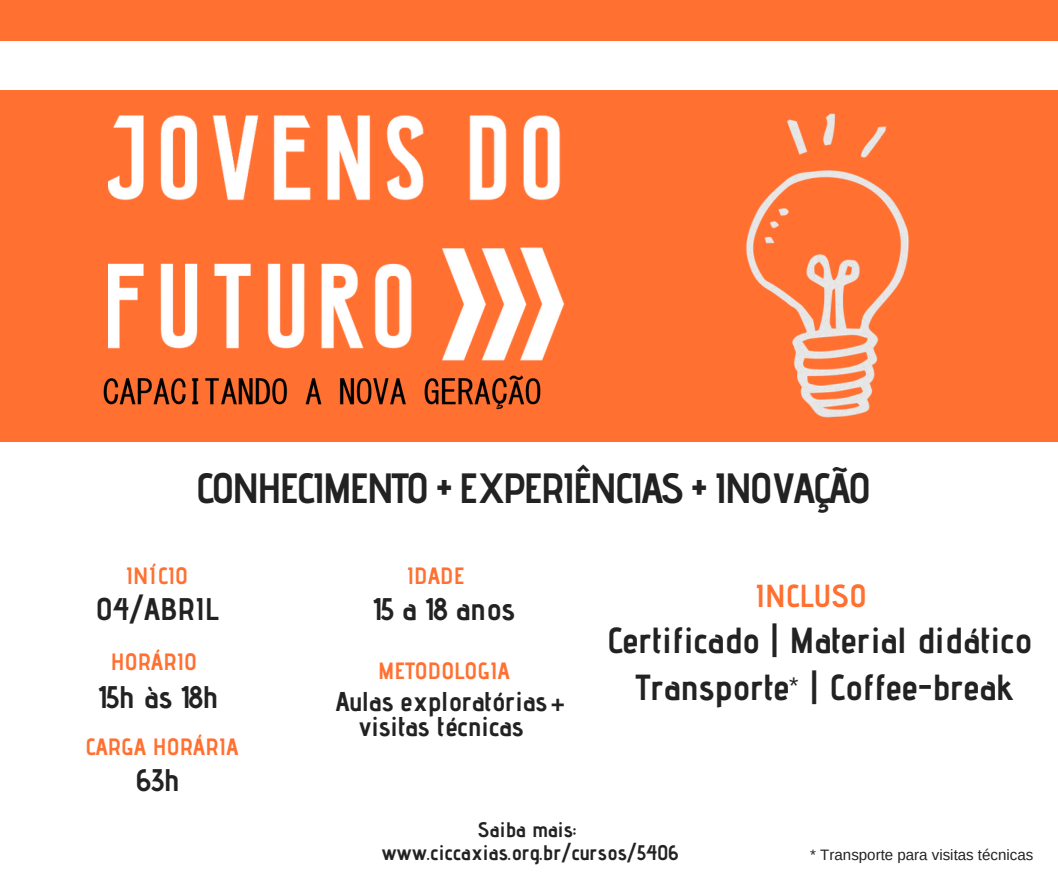
<style>
.page{position:relative;width:1058px;height:887px;background:#fff}
.page>*{position:absolute;margin:0;border:0;box-sizing:border-box;transform-origin:0 0}
.t1{font:700 42.3px "Advent Pro";letter-spacing:-.06em;color:#222}
.t2{font:700 36.3px/46.2px "Advent Pro";color:#222;text-align:center}
.t3{font:700 31.8px "Advent Pro";color:#ff7031}
.t4{font:700 31.2px "Advent Pro";color:#222}
.t5{font:700 27.15px/24.8px "Advent Pro";color:#222;text-align:center}
.t6{font:24.15px "Arimo";color:#222}
.t7{font:700 24.15px "Arimo";color:#222}
.t8{font:700 23.55px "Advent Pro";color:#ff7031}
.t9{font:700 21px/22.6px "Advent Pro";letter-spacing:.01em;color:#222;text-align:center}
.t10{font:15.15px "Arimo";color:#222}
</style>
<div class="page">
<div style="left:0;top:0;width:1058px;height:441px;background:#ff7031"></div>
<div style="left:0;top:42px;width:1058px;height:48px;background:#fff"></div>
<img style="left:109px;top:115px;width:456px;height:243px">
<img style="left:746px;top:113px;width:163px;height:305px">
<img style="left:103px;top:358px;width:441px;height:52px">
<p class="t1" style="left:196px;top:462px;width:677px">CONHECIMENTO + EXPERIÊNCIAS + INOVAÇÃO</p>
<p class="t8" style="left:126px;top:561px;width:64px">INÍCIO</p>
<p class="t8" style="left:407px;top:561px;width:59px">IDADE</p>
<p class="t4" style="left:96px;top:590px;width:124px">04/ABRIL</p>
<p class="t4" style="left:373px;top:590px;width:143px">15 a 18 anos</p>
<p class="t8" style="left:111px;top:647px;width:88px">HORÁRIO</p>
<p class="t4" style="left:98px;top:677px;width:121px">15h às 18h</p>
<p class="t8" style="left:85px;top:732px;width:155px">CARGA HORÁRIA</p>
<p class="t4" style="left:137px;top:761px;width:44px">63h</p>
<p class="t8" style="left:378px;top:656px;width:133px">METODOLOGIA</p>
<p class="t5" style="left:335px;top:688px;width:213px">Aulas exploratórias visitas técnicas</p>
<p class="t7" style="left:551px;top:690px;width:16px">+</p>
<p class="t3" style="left:755px;top:576px;width:113px">INCLUSO</p>
<p class="t2" style="left:607px;top:617px;width:426px">Certificado | Material didático<br>Transporte | Coffee-break</p>
<p class="t6" style="left:789px;top:672px;width:11px">*</p>
<p class="t9" style="left:382px;top:818px;width:298px">Saiba mais: www.ciccaxias.org.br/cursos/5406</p>
<p class="t10" style="left:810px;top:846px;width:224px">* Transporte para visitas técnicas</p>
</div>
